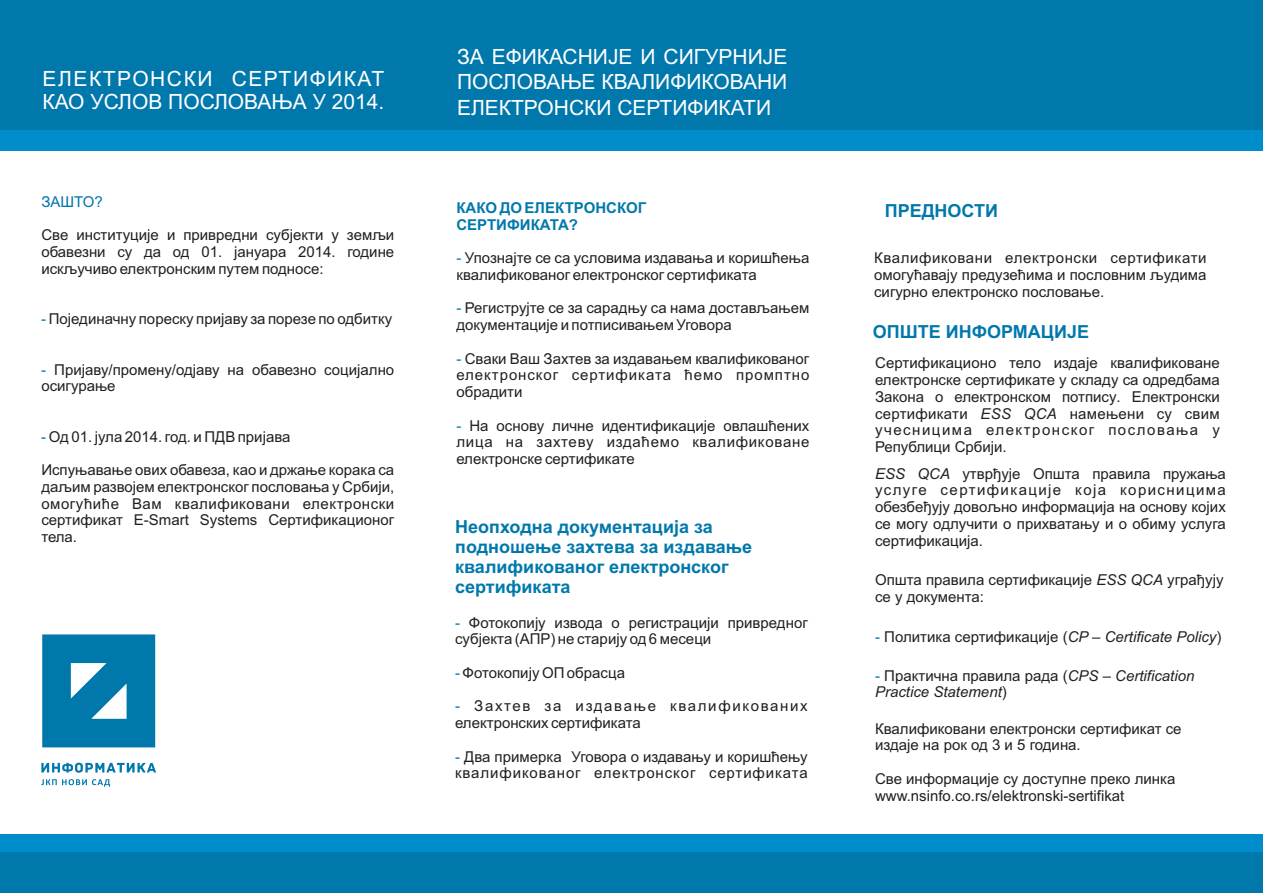
<style>
.page{position:relative;width:1263px;height:893px;background:#fff}
.page>*{position:absolute;margin:0;border:0;box-sizing:border-box;transform-origin:0 0}
.t1{font:21px/25.5px "Arial";color:#fff}
.t2{font:700 18px/20.1px "Arial";color:#0078ac}
.t3{font:15px/16.8px "Arial";color:#231f20;text-align:justify}
.t4{font:italic 15px/16.8px "Arial";color:#231f20}
.t5{font:15px/16.8px "Arial";letter-spacing:.1em;color:#231f20}
.t6{font:15px/16.8px "Arial";letter-spacing:.065em;color:#231f20}
.t7{font:15px "Arial";letter-spacing:.06em;color:#231f20}
.t8{font:700 15px/16.8px "Arial";color:#0078ac}
.t9{font:15px "Arial";color:#0074ab}
.t10{font:15px "Arial";color:#0078ac}
.s1{color:#0078ac}
.s2{font-style:italic}
.s3{font-style:normal;color:#0078ac}
.s4{font-style:normal}
</style>
<div class="page">
<div style="left:0;top:0;width:1263px;height:130px;background:#0078ac"></div>
<div style="left:0;top:130px;width:1263px;height:21px;background:#008dcc"></div>
<div style="left:0;top:851px;width:1263px;height:42px;background:#0078ac"></div>
<div style="left:0;top:834px;width:1263px;height:17px;background:#008dcc"></div>
<svg style="left:42px;top:634px;width:113px;height:113px;background:#1a86b4"></svg>
<svg style="left:41px;top:763px;width:115px;height:10px"></svg>
<svg style="left:41px;top:779px;width:69px;height:8px"></svg>
<h1 class="t1" style="left:43px;top:68px;width:343px;line-height:23.4px">ЕЛЕКТРОНСКИ СЕРТИФИКАТ<br>КАО УСЛОВ ПОСЛОВАЊА У 2014.</h1>
<p class="t9" style="left:41px;top:196px;width:63px">ЗАШТО?</p>
<p class="t3" style="left:41px;top:228px;width:354px">Све институције и привредни субјекти у земљи обавезни су да од 01. јануара 2014. године искључиво електронским путем подносе:</p>
<p class="t3" style="left:41px;top:312px;width:352px"><span class="s1">-</span> Појединачну пореску пријаву за порезе по одбитку</p>
<p class="t3" style="left:41px;top:362px;width:354px;text-indent:13px">Пријаву/промену/одјаву на обавезно социјално осигурање</p>
<p class="t3" style="left:41px;top:429px;width:251px"><span class="s1">-</span> Од 01. јула 2014. год. и ПДВ пријава</p>
<p class="t3" style="left:41px;top:463px;width:354px">Испуњавање ових обавеза, као и држање корака са даљим развојем електронског пословања у Србији, омогућиће Вам квалификовани електронски сертификат E-Smart Systems Сертификационог тела.</p>
<p class="t10" style="left:41px;top:364px;width:6px">-</p>
<h1 class="t1" style="left:457px;top:45px;width:332px;text-align:justify">ЗА ЕФИКАСНИЈЕ И СИГУРНИЈЕ ПОСЛОВАЊЕ КВАЛИФИКОВАНИ ЕЛЕКТРОНСКИ СЕРТИФИКАТИ</h1>
<p class="t8" style="left:456px;top:200px;width:191px">КАКО ДО ЕЛЕКТРОНСКОГ<br>СЕРТИФИКАТА?</p>
<p class="t3" style="left:456px;top:251px;width:354px"><span class="s1">-</span> Упознајте се са условима издавања и коришћења</p>
<p class="t3" style="left:456px;top:301px;width:354px"><span class="s1">-</span> Региструјте се за сарадњу са нама достављањем</p>
<p class="t3" style="left:456px;top:351px;width:354px"><span class="s1">-</span> Сваки Ваш Захтев за издавањем квалификованог</p>
<p class="t3" style="left:456px;top:268px;width:302px">квалификованог електронског сертификата</p>
<p class="t3" style="left:456px;top:318px;width:277px">документације и потписивањем Уговора</p>
<p class="t6" style="left:456px;top:368px;width:354px">електронског сертификата ћемо промптно обрадити</p>
<p class="t3" style="left:456px;top:418px;width:354px;text-indent:13px">На основу личне идентификације овлашћених лица на захтеву издаћемо квалификоване електронске сертификате</p>
<p class="t10" style="left:456px;top:420px;width:6px">-</p>
<p class="t2" style="left:455px;top:518px;width:298px">Неопходна документација за подношење захтева за издавање квалификованог електронског сертификата</p>
<p class="t10" style="left:455px;top:617px;width:6px">-</p>
<p class="t3" style="left:455px;top:615px;width:354px;text-indent:14px">Фотокопију извода о регистрацији привредног субјекта (АПР) не старију од 6 месеци</p>
<p class="t3" style="left:455px;top:665px;width:171px"><span class="s1">-</span> Фотокопију ОП обрасца</p>
<p class="t10" style="left:455px;top:700px;width:6px">-</p>
<p class="t5" style="left:455px;top:699px;width:354px;text-indent:19px">Захтев за издавање квалификованих електронских сертификата</p>
<p class="t7" style="left:455px;top:767px;width:354px">квалификованог електронског сертификата</p>
<p class="t3" style="left:455px;top:749px;width:354px"><span class="s1">-</span> Два примерка Уговора о издавању и коришћењу</p>
<p class="t2" style="left:885px;top:203px;width:115px">ПРЕДНОСТИ</p>
<p class="t3" style="left:874px;top:251px;width:334px">Квалификовани електронски сертификати омогућавају предузећима и пословним људима сигурно електронско пословање.</p>
<p class="t2" style="left:873px;top:324px;width:218px">ОПШТЕ ИНФОРМАЦИЈЕ</p>
<p class="t3" style="left:875px;top:356px;width:346px">Сертификационо тело издаје квалификоване електронске сертификате у складу са одредбама Закона о електронском потпису. Електронски сертификати <span class="s2">ESS QCA</span> намењени су свим учесницима електронског пословања у Републици Србији.</p>
<p class="t3" style="left:875px;top:466px;width:352px"><span class="s2">ESS QCA</span> утврђује Општа правила пружања услуге сертификације која корисницима обезбеђују довољно информација на основу којих се могу одлучити о прихватању и о обиму услуга сертификација.</p>
<p class="t3" style="left:875px;top:573px;width:350px">Општа правила сертификације <span class="s2">ESS QCA</span> уграђују се у документа:</p>
<p class="t3" style="left:875px;top:629px;width:348px"><span class="s1">-</span> Политика сертификације (<span class="s2">CP – Certificate Policy</span>)</p>
<p class="t4" style="left:875px;top:668px;width:321px"><span class="s3">-</span> <span class="s4">Практична правила рада (</span>CPS – Certification<br>Practice Statement<span class="s4">)</span></p>
<p class="t3" style="left:875px;top:721px;width:308px">Квалификовани електронски сертификат се издаје на рок од 3 и 5 година.</p>
<p class="t3" style="left:875px;top:772px;width:302px">Све информације су доступне преко линка www.nsinfo.co.rs/elektronski-sertifikat</p>
</div>
